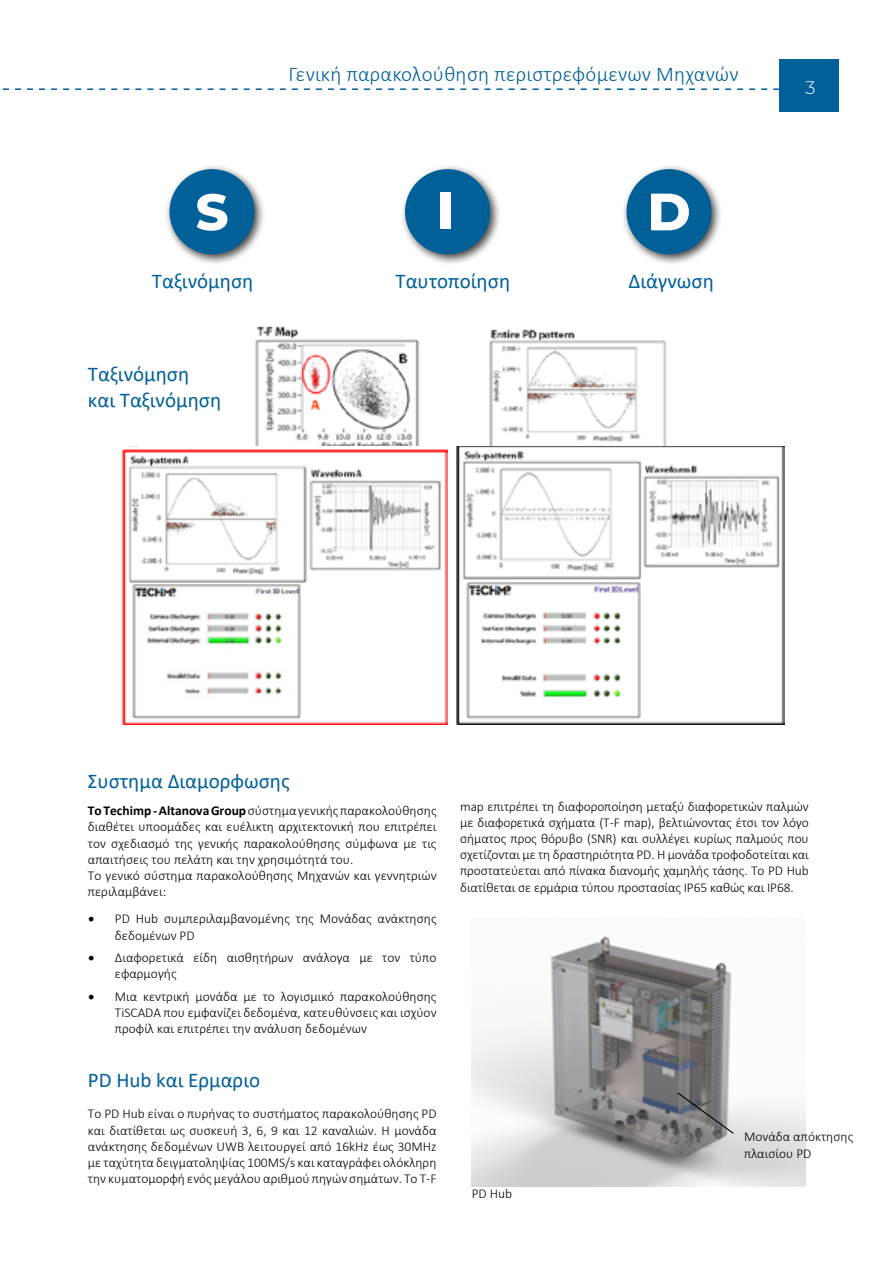
<style>
.page{position:relative;width:893px;height:1263px;background:#fff}
.page>*{position:absolute;margin:0;border:0;box-sizing:border-box;transform-origin:0 0}
.t1{font:800 52.5px "Montserrat";color:#fff}
.t2{font:800 51px "Montserrat";color:#fff}
.t3{font:21px/25.2px "Calibri";color:#006097}
.t4{font:300 21px "Calibri";letter-spacing:.01em;color:#006097}
.t5{font:300 18px "Montserrat";color:#fff}
.t6{font:300 13.5px/16.2px "Calibri";color:#000}
.s1{font-weight:700}
.s2{font-family:"Minion Pro";font-weight:400;font-size:18px}
</style>
<div class="page">
<div style="left:779px;top:59px;width:60px;height:52px;background:#006097"></div>
<svg style="left:2px;top:88px;width:777px;height:2px"></svg>
<img style="left:472px;top:936px;width:334px;height:250px">
<svg style="left:676px;top:1091px;width:59px;height:44px;background:#868588"></svg>
<img style="left:485px;top:329px;width:183px;height:118px">
<img style="left:255px;top:326px;width:165px;height:120px">
<img style="left:121px;top:449px;width:326px;height:276px">
<img style="left:457px;top:447px;width:327px;height:278px">
<div style="left:165px;top:164px;width:100px;height:101px;background:#000;opacity:.75"></div>
<div style="left:170px;top:170px;width:84px;height:83px;background:#006097;border-radius:50%"></div>
<div style="left:170px;top:169px;width:85px;height:85px;border:2px solid #006097;border-radius:50%"></div>
<div style="left:400px;top:164px;width:101px;height:101px;background:#000;opacity:.75"></div>
<div style="left:406px;top:170px;width:83px;height:83px;background:#006097;border-radius:50%"></div>
<div style="left:405px;top:169px;width:85px;height:85px;border:2px solid #006097;border-radius:50%"></div>
<div style="left:622px;top:164px;width:100px;height:101px;background:#000;opacity:.75"></div>
<div style="left:627px;top:170px;width:84px;height:83px;background:#006097;border-radius:50%"></div>
<div style="left:626px;top:169px;width:85px;height:85px;border:2px solid #006097;border-radius:50%"></div>
<h3 class="t4" style="left:288px;top:61px;width:452px">Γενική παρακολούθηση περιστρεφόμενων Μηχανών</h3>
<h2 class="t2" style="left:196px;top:175px;width:34px">S</h2>
<h1 class="t1" style="left:436px;top:172px;width:19px">I</h1>
<h1 class="t1" style="left:647px;top:173px;width:45px">D</h1>
<h3 class="t3" style="left:152px;top:268px;width:103px">Ταξινόμηση</h3>
<h3 class="t3" style="left:395px;top:268px;width:116px">Ταυτοποίηση</h3>
<h3 class="t3" style="left:629px;top:268px;width:87px">Διάγνωση</h3>
<h3 class="t3" style="left:88px;top:361px;width:135px">Ταξινόμηση και Ταξινόμηση</h3>
<h3 class="t5" style="left:805px;top:75px;width:12px">3</h3>
<h3 class="t3" style="left:88px;top:768px;width:203px">Συστημα Διαμορφωσης</h3>
<p class="t6" style="left:88px;top:802px;width:350px"><span class="s1">Το Techimp - Altanova Group</span> σύστημα γενικής παρακολούθησης διαθέτει υποομάδες και ευέλικτη αρχιτεκτονική που επιτρέπει τον σχεδιασμό της γενικής παρακολούθησης σύμφωνα με τις απαιτήσεις του πελάτη και την χρησιμότητά του.<br>Το γενικό σύστημα παρακολούθησης Μηχανών και γεννητριών περιλαμβάνει:</p>
<p class="t6" style="left:115px;top:910px;width:323px;text-indent:-27px"><span class="s2">•</span> PD Hub συμπεριλαμβανομένης της Μονάδας ανάκτησης δεδομένων PD</p>
<p class="t6" style="left:115px;top:949px;width:323px;text-indent:-27px"><span class="s2">•</span> Διαφορετικά είδη αισθητήρων ανάλογα με τον τύπο εφαρμογής</p>
<p class="t6" style="left:115px;top:988px;width:323px;text-align:justify;text-indent:-27px"><span class="s2">•</span> Μια κεντρική μονάδα με το λογισμικό παρακολούθησης TiSCADA που εμφανίζει δεδομένα, κατευθύνσεις και ισχύον προφίλ και επιτρέπει την ανάλυση δεδομένων</p>
<h3 class="t3" style="left:88px;top:1067px;width:174px">PD Hub kαι Ερμαριο</h3>
<p class="t6" style="left:88px;top:1105px;width:350px;text-align:justify">Το PD Hub είναι ο πυρήνας το συστήματος παρακολούθησης PD και διατίθεται ως συσκευή 3, 6, 9 και 12 καναλιών. Η μονάδα ανάκτησης δεδομένων UWB λειτουργεί από 16kHz έως 30MHz με ταχύτητα δειγματοληψίας 100MS/s και καταγράφει ολόκληρη την κυματομορφή ενός μεγάλου αριθμού πηγών σημάτων. Το T-F</p>
<p class="t6" style="left:460px;top:798px;width:350px;text-align:justify">map επιτρέπει τη διαφοροποίηση μεταξύ διαφορετικών παλμών με διαφορετικά σχήματα (T-F map), βελτιώνοντας έτσι τον λόγο σήματος προς θόρυβο (SNR) και συλλέγει κυρίως παλμούς που σχετίζονται με τη δραστηριότητα PD. Η μονάδα τροφοδοτείται και προστατεύεται από πίνακα διανομής χαμηλής τάσης. Το PD Hub διατίθεται σε ερμάρια τύπου προστασίας IP65 καθώς και IP68.</p>
<p class="t6" style="left:472px;top:1185px;width:42px">PD Hub</p>
<p class="t6" style="left:744px;top:1128px;width:111px">Μονάδα απόκτησης πλαισίου PD</p>
</div>
